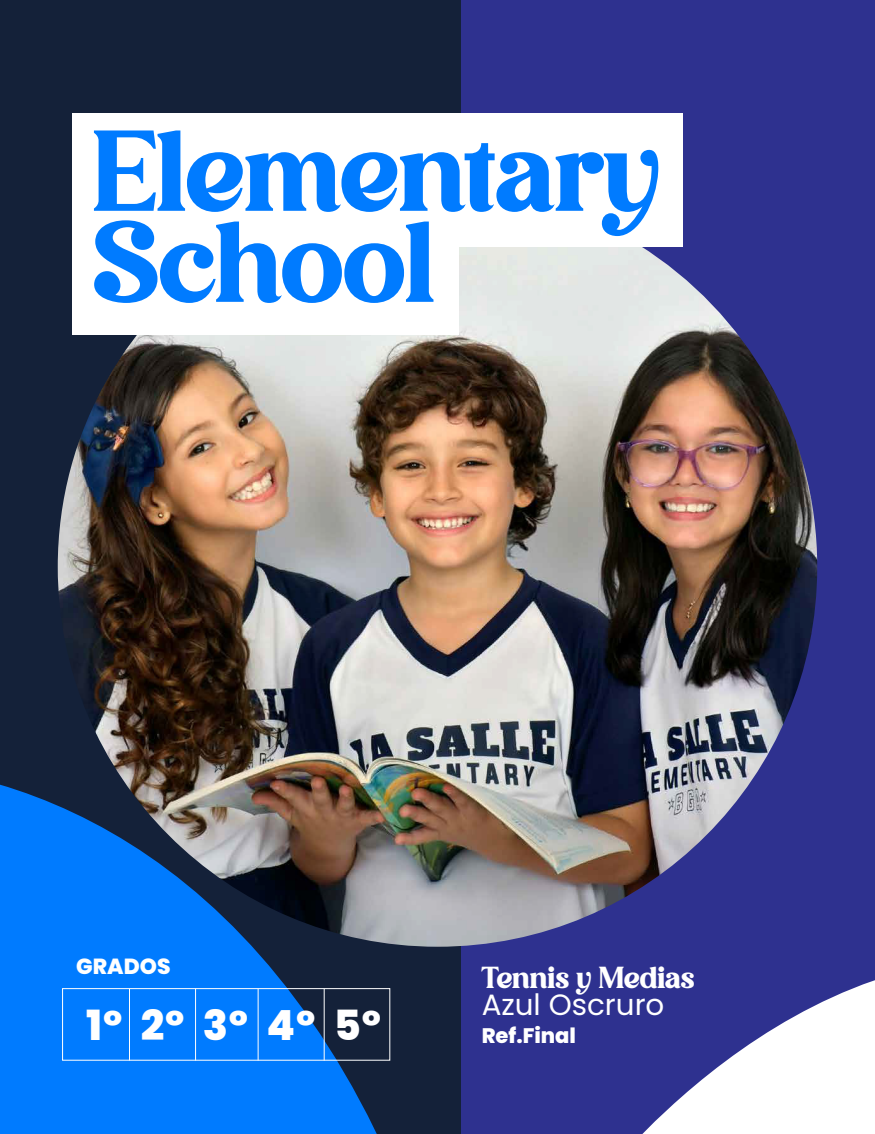
<style>
.page{position:relative;width:875px;height:1134px;background:#2e318f}
.page>*{position:absolute;margin:0;border:0;box-sizing:border-box;transform-origin:0 0}
.t1{font:110.77px/91px "Avigea";color:#007bff}
.t2{font:800 41.56px "Poppins";letter-spacing:.02em;color:#fff}
.t3{font:29.4px "Avigea";color:#fff}
.t4{font:29.4px "Poppins";color:#fff}
.t5{font:800 21.88px "Poppins";color:#fff}
.t6{font:800 21px "Poppins";color:#fff}
</style>
<div class="page">
<div style="left:0;top:0;width:460px;height:1134px;background:#142139"></div>
<svg style="left:0;top:784px;width:461px;height:350px;fill:#007bff"></svg>
<img style="left:58px;top:245px;width:759px;height:702px">
<svg style="left:642px;top:980px;width:233px;height:154px;fill:#fff"></svg>
<div style="left:72px;top:113px;width:610px;height:134px;background:#fff"></div>
<div style="left:72px;top:238px;width:386px;height:96px;background:#fff"></div>
<div style="left:62px;top:988px;width:328px;height:73px;border:1px solid #fff"></div>
<hr style="left:129px;top:989px;width:1px;height:71px;background:#fff">
<hr style="left:195px;top:989px;width:1px;height:71px;background:#fff">
<hr style="left:258px;top:989px;width:1px;height:71px;background:#fff">
<hr style="left:324px;top:989px;width:1px;height:71px;background:#fff">
<p class="t1" style="left:93px;top:128px;width:569px">Elementary<br>School</p>
<p class="t5" style="left:76px;top:954px;width:96px">GRADOS</p>
<p class="t3" style="left:482px;top:959px;width:215px">Tennis y Medias</p>
<p class="t4" style="left:482px;top:988px;width:184px">Azul Oscruro</p>
<p class="t6" style="left:482px;top:1023px;width:96px">Ref.Final</p>
<p class="t2" style="left:86px;top:1002px;width:296px">1º 2º 3º 4º 5º</p>
</div>
